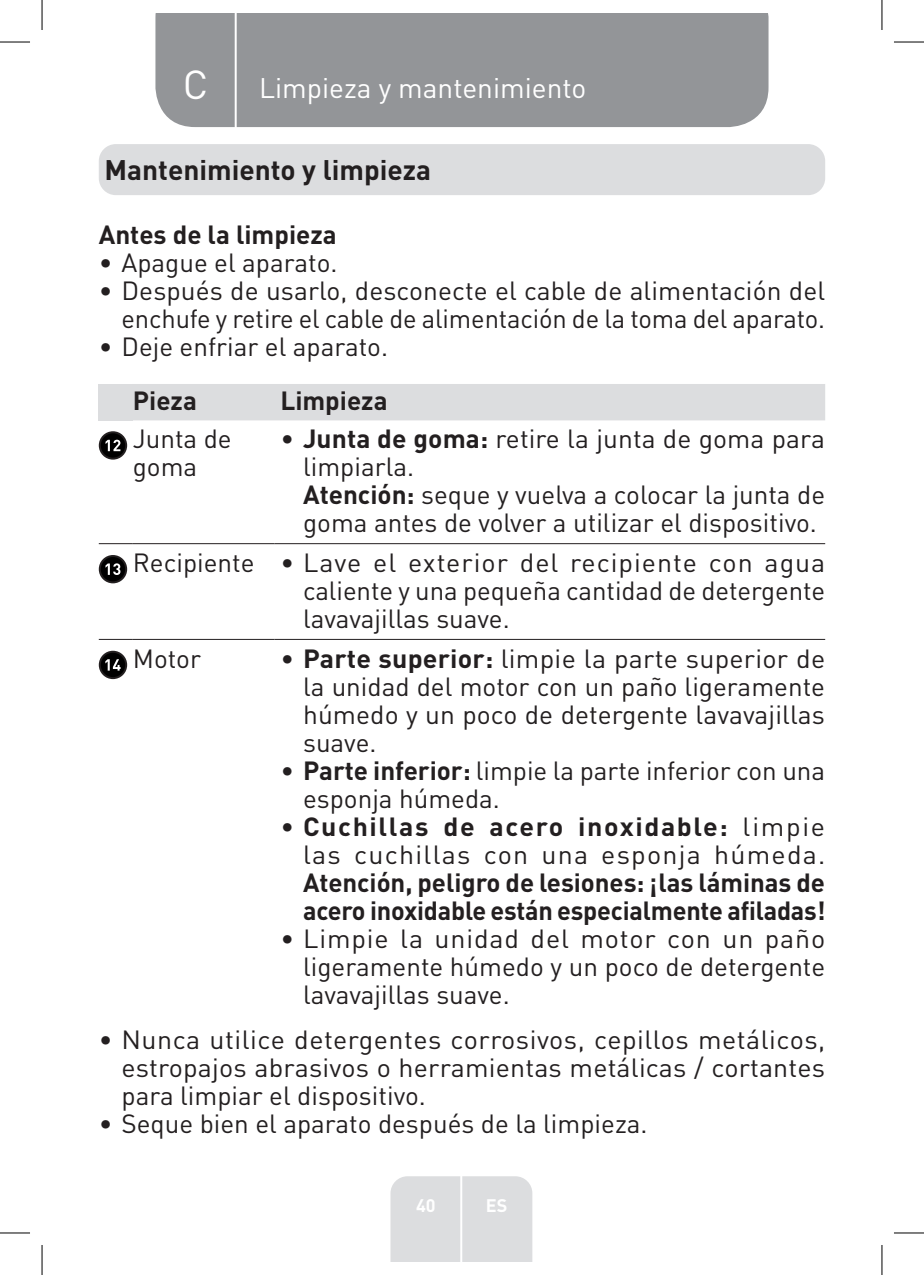
<style>
.page{position:relative;width:924px;height:1275px;background:#fff}
.page>*{position:absolute;margin:0;border:0;box-sizing:border-box;transform-origin:0 0}
.t1{font:40px "DIN Pro";color:#fff}
.TitreGauche__gabarit{font:28px "DIN Pro";color:#fff}
.Headline-01{font:700 28px "DIN Pro";color:#231f20}
.Large_Text__3_2_mm__-_Bullets_indent{font:26px/28px "DIN Pro";color:#231f20;text-align:justify}
.Large_Text__3_2_mm__SB{font:700 26px/28px "DIN Pro";letter-spacing:-.01em;color:#231f20;text-align:justify}
.Large_Text__3_2_mm{font:26px/28px "DIN Pro";color:#231f20}
.Large_Text__3_2_mm-2{font:700 26px "DIN Pro";color:#231f20}
.t2{font:700 18px "DIN Pro";color:#fff}
.s1{font-weight:700}
.s2{font-weight:400}
</style>
<div class="page">
<div style="left:155px;top:14px;width:613px;height:113px;background:#939598"></div>
<div style="left:390px;top:1176px;width:142px;height:85px;background:#dcdddf"></div>
<hr style="left:460px;top:1153px;width:2px;height:108px;background:#fff">
<hr style="left:234px;top:14px;width:2px;height:116px;background:#fff">
<div style="left:99px;top:144px;width:725px;height:51px;background:#dcdddf;border-radius:17px"></div>
<div style="left:99px;top:384px;width:34px;height:36px;background:#dcdddf"></div>
<div style="left:133px;top:384px;width:691px;height:36px;background:#dcdddf"></div>
<hr style="left:99px;top:543px;width:34px;height:1px;background:#231f20">
<hr style="left:133px;top:543px;width:141px;height:1px;background:#231f20">
<hr style="left:274px;top:543px;width:550px;height:1px;background:#231f20">
<hr style="left:99px;top:639px;width:34px;height:1px;background:#231f20">
<hr style="left:133px;top:639px;width:141px;height:1px;background:#231f20">
<hr style="left:274px;top:639px;width:550px;height:1px;background:#231f20">
<svg style="left:100px;top:432px;width:26px;height:26px"></svg>
<div style="left:99px;top:431px;width:28px;height:28px;border:2px solid #231f20;border-radius:50%"></div>
<svg style="left:105px;top:440px;width:15px;height:11px"></svg>
<div style="left:100px;top:556px;width:26px;height:26px;background:#000;border-radius:50%"></div>
<div style="left:99px;top:555px;width:28px;height:28px;border:2px solid #231f20;border-radius:50%"></div>
<svg style="left:105px;top:563px;width:15px;height:12px"></svg>
<div style="left:100px;top:652px;width:26px;height:26px;background:#000;border-radius:50%"></div>
<div style="left:99px;top:651px;width:28px;height:28px;border:2px solid #231f20;border-radius:50%"></div>
<svg style="left:105px;top:659px;width:15px;height:11px"></svg>
<hr style="left:0;top:42px;width:30px;height:1px;background:#000">
<hr style="left:893px;top:42px;width:30px;height:1px;background:#000">
<hr style="left:0;top:1232px;width:30px;height:1px;background:#000">
<hr style="left:893px;top:1232px;width:30px;height:1px;background:#000">
<hr style="left:42px;top:0;width:1px;height:30px;background:#000">
<hr style="left:42px;top:1245px;width:1px;height:30px;background:#000">
<hr style="left:881px;top:0;width:1px;height:30px;background:#000">
<hr style="left:881px;top:1245px;width:1px;height:30px;background:#000">
<p class="t1" style="left:183px;top:57px;width:27px">C</p>
<p class="TitreGauche__gabarit" style="left:259px;top:69px;width:328px">Limpieza y mantenimiento</p>
<p class="Headline-01" style="left:104px;top:151px;width:328px">Mantenimiento y limpieza</p>
<p class="Large_Text__3_2_mm__SB" style="left:99px;top:219px;width:239px">Antes de la limpieza</p>
<p class="Large_Text__3_2_mm__-_Bullets_indent" style="left:99px;top:247px;width:240px">• Apague el aparato.</p>
<p class="Large_Text__3_2_mm__-_Bullets_indent" style="left:99px;top:275px;width:727px;text-align:right">• Después de usarlo, desconecte el cable de alimentación del enchufe y retire el cable de alimentación de la toma del aparato.</p>
<p class="Large_Text__3_2_mm__-_Bullets_indent" style="left:99px;top:331px;width:291px">• Deje enfriar el aparato.</p>
<p class="Large_Text__3_2_mm-2" style="left:133px;top:382px;width:66px">Pieza</p>
<p class="Large_Text__3_2_mm-2" style="left:280px;top:382px;width:109px">Limpieza</p>
<p class="Large_Text__3_2_mm" style="left:133px;top:424px;width:100px">Junta de goma</p>
<p class="Large_Text__3_2_mm__-_Bullets_indent" style="left:303px;top:424px;width:523px;text-indent:-23px">• <span class="s1">Junta de goma:</span> retire la junta de goma para limpiarla.</p>
<p class="Large_Text__3_2_mm__-_Bullets_indent" style="left:303px;top:480px;width:523px"><span class="s1">Atención:</span> seque y vuelva a colocar la junta de goma antes de volver a utilizar el dispositivo.</p>
<p class="Large_Text__3_2_mm" style="left:133px;top:547px;width:123px">Recipiente</p>
<p class="Large_Text__3_2_mm__-_Bullets_indent" style="left:303px;top:547px;width:523px;text-indent:-23px">• Lave el exterior del recipiente con agua caliente y una pequeña cantidad de detergente lavavajillas suave.</p>
<p class="Large_Text__3_2_mm" style="left:133px;top:643px;width:70px">Motor</p>
<p class="Large_Text__3_2_mm__-_Bullets_indent" style="left:303px;top:643px;width:523px;text-indent:-23px">• <span class="s1">Parte superior:</span> limpie la parte superior de la unidad del motor con un paño ligeramente húmedo y un poco de detergente lavavajillas suave.</p>
<p class="Large_Text__3_2_mm__-_Bullets_indent" style="left:303px;top:755px;width:523px;text-indent:-23px">• <span class="s1">Parte inferior:</span> limpie la parte inferior con una esponja húmeda.</p>
<p class="Large_Text__3_2_mm__SB" style="left:303px;top:811px;width:523px;text-indent:-23px"><span class="s2">•</span> Cuchillas de acero inoxidable: <span class="s2">limpie las cuchillas con una esponja húmeda.<br></span>Atención, peligro de lesiones: ¡las láminas de acero inoxidable están especialmente afiladas!</p>
<p class="Large_Text__3_2_mm__-_Bullets_indent" style="left:303px;top:923px;width:523px;text-indent:-23px">• Limpie la unidad del motor con un paño ligeramente húmedo y un poco de detergente lavavajillas suave.</p>
<p class="Large_Text__3_2_mm__-_Bullets_indent" style="left:121px;top:1024px;width:705px;text-indent:-23px">• Nunca utilice detergentes corrosivos, cepillos metálicos, estropajos abrasivos o herramientas metálicas / cortantes para limpiar el dispositivo.</p>
<p class="Large_Text__3_2_mm__-_Bullets_indent" style="left:99px;top:1108px;width:550px">• Seque bien el aparato después de la limpieza.</p>
<p class="t2" style="left:416px;top:1192px;width:21px">40</p>
<p class="t2" style="left:485px;top:1192px;width:23px">ES</p>
</div>
